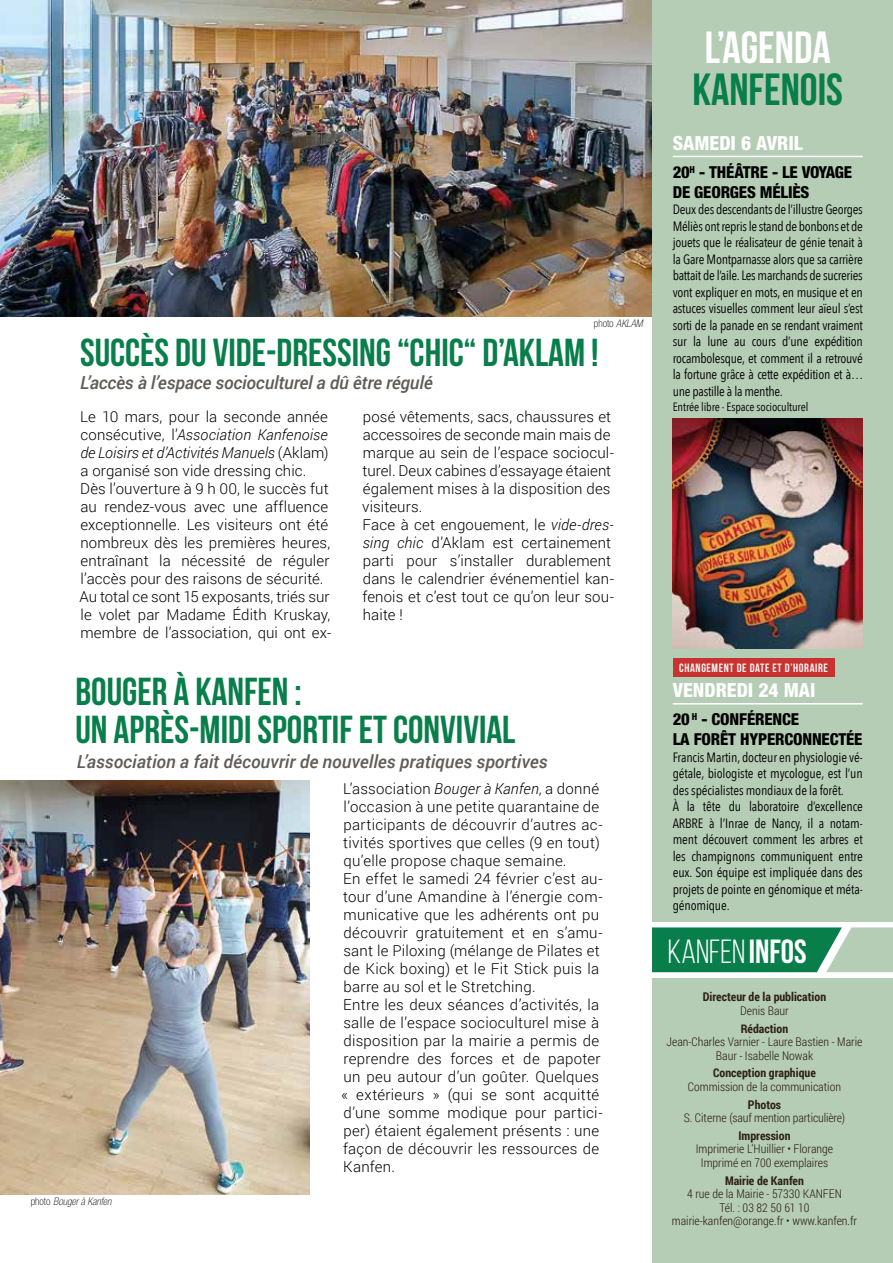
<style>
.page{position:relative;width:893px;height:1263px;background:#fff}
.page>*{position:absolute;margin:0;border:0;box-sizing:border-box;transform-origin:0 0}
.t1{font:700 45px "Bebas Neue";color:#087e4b}
.t2{font:700 45px "Bebas Neue";color:#fff}
.t3{font:700 39px/38.2px "Bebas Neue";color:#087e4b}
.t4{font:33.45px "Bebas Neue";color:#fff}
.t5{font:800 condensed 19.5px "Helvetica Neue LT Std";color:#fff}
.t6{font:italic 500 18px "Roboto";color:#615c58}
.t7{font:800 condensed 16.5px/19.8px "Helvetica Neue LT Std";letter-spacing:-.01em;color:#000}
.t8{font:300 15px/18px "Roboto";letter-spacing:.015em;color:#000}
.t9{font:13.5px/16.5px "Avenir Next Condensed";letter-spacing:-.01em;color:#000;text-align:justify}
.t10{font:300 12px/13.5px "Roboto Condensed";color:#2e2014;text-align:center}
.t11{font:700 12px "Roboto Condensed";color:#2e2014}
.t12{font:12px "Avenir Next Condensed";letter-spacing:-.01em;color:#000}
.t13{font:12px "Bebas Neue";letter-spacing:.05em;color:#fff}
.t14{font:italic 100 condensed 10.5px "Helvetica Neue LT Std";color:#000}
.t15{font:100 condensed 10.5px "Helvetica Neue LT Std";color:#000}
.s1{font-style:italic}
.s2{font-style:normal}
.s3{font-weight:700}
</style>
<div class="page">
<img style="left:0;top:0;width:652px;height:317px">
<svg style="left:652px;top:927px;width:241px;height:45px;background:#3a956b"></svg>
<div style="left:652px;top:978px;width:241px;height:285px;background:#b5cdb5"></div>
<div style="left:652px;top:0;width:241px;height:921px;background:#b5cdb5"></div>
<hr style="left:673px;top:156px;width:190px;height:1px;background:#fff">
<hr style="left:673px;top:703px;width:190px;height:1px;background:#fff">
<div style="left:673px;top:658px;width:161px;height:19px;background:#c83332"></div>
<img style="left:673px;top:419px;width:190px;height:229px">
<img style="left:0;top:781px;width:309px;height:414px">
<p class="t15" style="left:594px;top:317px;width:50px">photo <span class="s1">AKLAM</span></p>
<h2 class="t3" style="left:80px;top:333px;width:520px">SUCCÈS DU VIDE-DRESSING “CHIC“ D’AKLAM !</h2>
<p class="t6" style="left:80px;top:370px;width:354px">L’accès à l’espace socioculturel a dû être régulé</p>
<p class="t8" style="left:80px;top:407px;width:253px">Le 10 mars, pour la seconde année consécutive, l’<span class="s1">Association Kanfenoise de Loisirs et d’Activités Manuels</span> (Aklam) a organisé son vide dressing chic.<br>Dès l’ouverture à 9 h 00, le succès fut au rendez-vous avec une affluence exceptionnelle. Les visiteurs ont été nombreux dès les premières heures, entraînant la nécessité de réguler l’accès pour des raisons de sécurité.<br>Au total ce sont 15 exposants, triés sur le volet par Madame Édith Kruskay, membre de l’association, qui ont ex-</p>
<p class="t8" style="left:362px;top:407px;width:253px">posé vêtements, sacs, chaussures et accessoires de seconde main mais de marque au sein de l’espace sociocul&shy;turel. Deux cabines d’essayage étaient également mises à la disposition des visiteurs.<br>Face à cet engouement, le <span class="s1">vide-dres&shy;sing chic</span> d’Aklam est certainement parti pour s’installer durablement dans le calendrier événementiel kan&shy;fenois et c’est tout ce qu’on leur sou&shy;haite !</p>
<h2 class="t3" style="left:75px;top:672px;width:442px">BOUGER À KANFEN :<br>UN APRÈS-MIDI SPORTIF ET CONVIVIAL</h2>
<p class="t6" style="left:77px;top:749px;width:472px">L’association a fait découvrir de nouvelles pratiques sportives</p>
<p class="t8" style="left:341px;top:779px;width:263px">L’association <span class="s1">Bouger à Kanfen</span>, a donné l’occasion à une petite quarantaine de participants de découvrir d’autres ac&shy;tivités sportives que celles (9 en tout) qu’elle propose chaque semaine.<br>En effet le samedi 24 février c’est au&shy;tour d’une Amandine à l’énergie com&shy;municative que les adhérents ont pu découvrir gratuitement et en s’amu&shy;sant le Piloxing (mélange de Pilates et de Kick boxing) et le Fit Stick puis la barre au sol et le Stretching.<br>Entre les deux séances d’activités, la salle de l’espace socioculturel mise à disposition par la mairie a permis de reprendre des forces et de papoter un peu autour d’un goûter. Quelques « extérieurs » (qui se sont acquitté d’une somme modique pour partici&shy;per) étaient également présents : une façon de découvrir les ressources de Kanfen.</p>
<p class="t14" style="left:31px;top:1196px;width:82px"><span class="s2">photo</span> Bouger à Kanfen</p>
<h1 class="t2" style="left:705px;top:23px;width:127px">L’AGENDA</h1>
<h1 class="t1" style="left:692px;top:65px;width:152px">KANFENOIS</h1>
<h3 class="t5" style="left:673px;top:131px;width:132px">SAMEDI 6 AVRIL</h3>
<p class="t7" style="left:673px;top:162px;width:181px">20<sup>H</sup> - THÉÂTRE - LE VOYAGE<br>DE GEORGES MÉLIÈS</p>
<p class="t9" style="left:673px;top:201px;width:192px">Deux des descendants de l’illustre Georges Méliès ont repris le stand de bonbons et de jouets que le réalisateur de génie tenait à la Gare Montparnasse alors que sa carrière battait de l’aile. Les marchands de sucreries vont expliquer en mots, en musique et en astuces visuelles comment leur aïeul s’est sorti de la panade en se rendant vraiment sur la lune au cours d’une expédition rocambolesque, et comment il a retrouvé la fortune grâce à cette expédition et à… une pastille à la menthe.</p>
<p class="t12" style="left:673px;top:396px;width:137px">Entrée libre - Espace socioculturel</p>
<p class="t13" style="left:679px;top:661px;width:150px">CHANGEMENT DE DATE ET D’HORAIRE</p>
<h3 class="t5" style="left:673px;top:678px;width:144px">VENDREDI 24 MAI</h3>
<p class="t7" style="left:673px;top:709px;width:191px">20 <sup>H</sup> - CONFÉRENCE<br>LA FORÊT HYPERCONNECTÉE</p>
<p class="t9" style="left:673px;top:748px;width:192px;text-align:left">Francis Martin, docteur en physiologie vé&shy;gétale, biologiste et mycologue, est l’un des spécialistes mondiaux de la forêt.<br>À la tête du laboratoire d’excellence ARBRE à l’Inrae de Nancy, il a notam&shy;ment découvert comment les arbres et les champignons communiquent entre eux. Son équipe est impliquée dans des projets de pointe en génomique et méta&shy;génomique.</p>
<h3 class="t4" style="left:668px;top:933px;width:140px">KANFEN<span class="s3">INFOS</span></h3>
<p class="t11" style="left:703px;top:988px;width:125px">Directeur de la publication</p>
<p class="t10" style="left:740px;top:1003px;width:50px">Denis Baur</p>
<p class="t11" style="left:741px;top:1020px;width:49px">Rédaction</p>
<p class="t10" style="left:667px;top:1034px;width:197px">Jean-Charles Varnier - Laure Bastien - Marie<br>Baur - Isabelle Nowak</p>
<p class="t11" style="left:713px;top:1064px;width:104px">Conception graphique</p>
<p class="t10" style="left:688px;top:1079px;width:155px">Commission de la communication</p>
<p class="t11" style="left:748px;top:1096px;width:35px">Photos</p>
<p class="t10" style="left:684px;top:1110px;width:163px">S. Citerne (sauf mention particulière)</p>
<p class="t11" style="left:738px;top:1127px;width:53px">Impression</p>
<p class="t10" style="left:696px;top:1142px;width:139px">Imprimerie L’Huillier • Florange<br>Imprimé en 700 exemplaires</p>
<p class="t11" style="left:725px;top:1172px;width:80px">Mairie de Kanfen</p>
<p class="t10" style="left:672px;top:1186px;width:187px">4 rue de la Mairie - 57330 KANFEN<br>Tél. : 03 82 50 61 10 mairie-kanfen@orange.fr • www.kanfen.fr</p>
</div>
